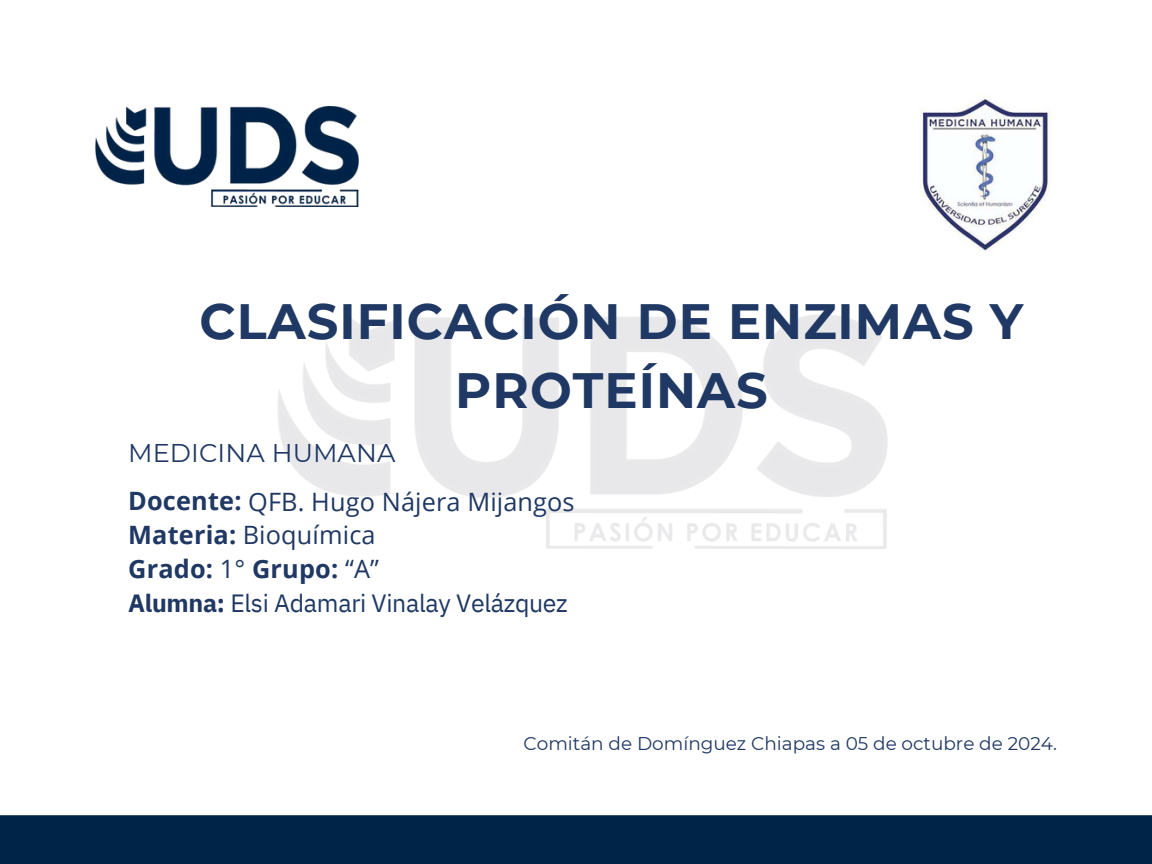
<style>
.page{position:relative;width:1152px;height:864px;background:#fff}
.page>*{position:absolute;margin:0;border:0;box-sizing:border-box;transform-origin:0 0}
.t1{font:700 49.5px/68.7px "Montserrat";letter-spacing:.02em;color:#1f3864;text-align:center}
.t2{font:25.65px "Montserrat";letter-spacing:.005em;color:#1f3864}
.t3{font:25.35px "Open Sans";letter-spacing:.005em;color:#1f3864}
.t4{font:700 25.35px "Open Sans";letter-spacing:.01em;color:#1f3864}
.t5{font:24.9px "IBM Plex Sans";letter-spacing:-.015em;color:#1f3864}
.t6{font:18.45px "Montserrat";color:#1f3864}
.s1{font-weight:700}
.s2{font-weight:400}
</style>
<div class="page">
<img style="left:278px;top:315px;width:610px;height:234px">
<img style="left:920px;top:97px;width:133px;height:155px">
<img style="left:95px;top:106px;width:263px;height:101px">
<div style="left:0;top:815px;width:1152px;height:49px;background:#002348"></div>
<h4 class="t1" style="left:200px;top:287px;width:825px">CLASIFICACIÓN DE ENZIMAS Y<br>PROTEÍNAS</h4>
<h2 class="t2" style="left:128px;top:437px;width:269px">MEDICINA HUMANA</h2>
<h4 class="t3" style="left:128px;top:484px;width:448px"><span class="s1">Docente:</span> QFB. Hugo Nájera Mijangos</h4>
<h3 class="t3" style="left:128px;top:517px;width:249px"><span class="s1">Materia:</span> Bioquímica</h3>
<h4 class="t4" style="left:128px;top:551px;width:252px">Grado: <span class="s2">1°</span> Grupo: <span class="s2">“A”</span></h4>
<h3 class="t5" style="left:128px;top:587px;width:441px"><span class="s1">Alumna:</span> Elsi Adamari Vinalay Velázquez</h3>
<h2 class="t6" style="left:524px;top:732px;width:535px">Comitán de Domínguez Chiapas a 05 de octubre de 2024.</h2>
</div>
